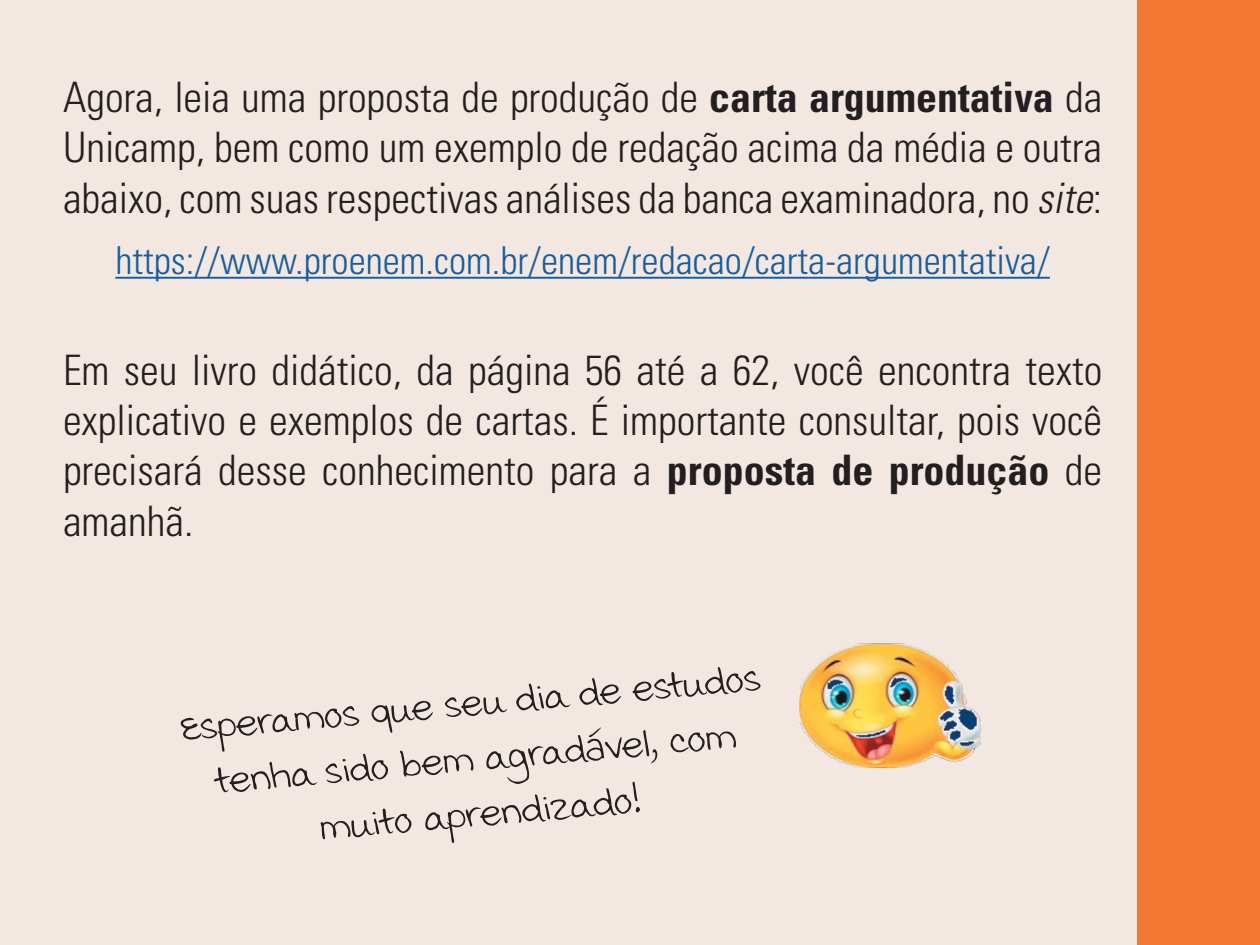
<style>
.page{position:relative;width:1260px;height:945px;background:#f3e8e1}
.page>*{position:absolute;margin:0;border:0;box-sizing:border-box;transform-origin:0 0}
.t1{font:46.2px/55.5px "Swister";color:#231f20;text-align:center}
.t2{font:300 condensed 42px/50.4px "Univers LT Std";color:#231f20;text-align:justify}
.t3{font:300 condensed 38.5px "Univers LT Std";color:#175d9e}
.s1{font-weight:700}
.s2{font-style:italic}
</style>
<div class="page">
<div style="left:1137px;top:0;width:122px;height:945px;background:#f37932"></div>
<hr style="left:115px;top:277px;width:935px;height:2px;background:#175d9e">
<img style="left:799px;top:643px;width:182px;height:126px">
<p class="t2" style="left:63px;top:72px;width:1041px">Agora, leia uma proposta de produção de <span class="s1">carta argumentativa</span> da Unicamp, bem como um exemplo de redação acima da média e outra abaixo, com suas respectivas análises da banca examinadora, no <span class="s2">site</span>:</p>
<p class="t3" style="left:115px;top:237px;width:936px">https://www.proenem.com.br/enem/redacao/carta-argumentativa/</p>
<p class="t2" style="left:63px;top:345px;width:1041px">Em seu livro didático, da página 56 até a 62, você encontra texto explicativo e exemplos de cartas. É importante consultar, pois você precisará desse conhecimento para a <span class="s1">proposta de produção</span> de amanhã.</p>
<p class="t1" style="left:178px;top:701px;width:585px;rotate:-5deg">Esperamos que seu dia de estudos tenha sido bem agradável, com muito aprendizado!</p>
</div>
